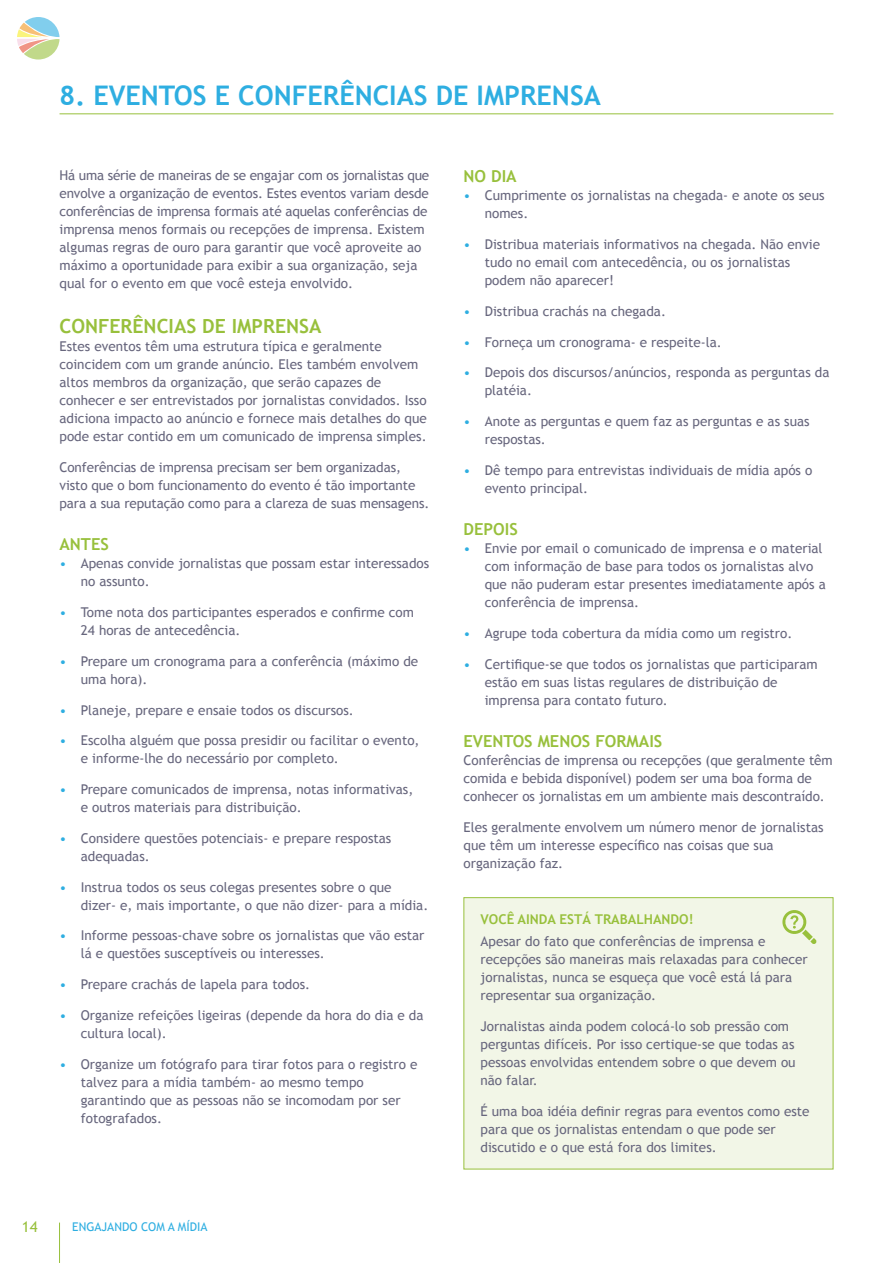
<style>
.page{position:relative;width:893px;height:1263px;background:#fff}
.page>*{position:absolute;margin:0;border:0;box-sizing:border-box;transform-origin:0 0}
.Chapter_Header{font:700 27px "Trebuchet MS";color:#2eaee1}
.Header_1{font:700 19.5px "Trebuchet MS";color:#98c03c}
.Header_2{font:700 16.5px "Trebuchet MS";color:#98c03c}
.t1{font:15px "Trebuchet MS";color:#98c03c}
.Body_Text{font:13.5px/18px "Trebuchet MS";color:#67667d}
.Box_text{font:13.5px/18px "Trebuchet MS";color:#67667d}
.Box_header{font:700 13.5px "Trebuchet MS";color:#98c03c}
.t2{font:12px "Trebuchet MS";color:#2eaee1}
.s1{color:#2eaee1}
</style>
<div class="page">
<hr style="left:59px;top:1222px;width:1px;height:41px;background:#98c03c">
<svg style="left:17px;top:17px;width:43px;height:43px"></svg>
<div style="left:463px;top:897px;width:370px;height:272px;background:#f2f6e7"></div>
<svg style="left:782px;top:910px;width:35px;height:34px"></svg>
<hr style="left:60px;top:113px;width:773px;height:1px;background:#98c03c">
<p class="Chapter_Header" style="left:60px;top:78px;width:543px">8. EVENTOS E CONFERÊNCIAS DE IMPRENSA</p>
<p class="Body_Text" style="left:60px;top:166px;width:371px">Há uma série de maneiras de se engajar com os jornalistas que envolve a organização de eventos. Estes eventos variam desde conferências de imprensa formais até aquelas conferências de imprensa menos formais ou recepções de imprensa. Existem algumas regras de ouro para garantir que você aproveite ao máximo a oportunidade para exibir a sua organização, seja qual for o evento em que você esteja envolvido.</p>
<p class="Header_1" style="left:60px;top:314px;width:263px">CONFERÊNCIAS DE IMPRENSA</p>
<p class="Body_Text" style="left:60px;top:338px;width:369px">Estes eventos têm uma estrutura típica e geralmente coincidem com um grande anúncio. Eles também envolvem altos membros da organização, que serão capazes de conhecer e ser entrevistados por jornalistas convidados. Isso adiciona impacto ao anúncio e fornece mais detalhes do que pode estar contido em um comunicado de imprensa simples.</p>
<p class="Body_Text" style="left:60px;top:458px;width:371px">Conferências de imprensa precisam ser bem organizadas, visto que o bom funcionamento do evento é tão importante para a sua reputação como para a clareza de suas mensagens.</p>
<p class="Header_2" style="left:60px;top:534px;width:51px">ANTES</p>
<p class="Body_Text" style="left:81px;top:555px;width:350px;text-indent:-21px"><span class="s1">•</span> Apenas convide jornalistas que possam estar interessados no assunto.</p>
<p class="Body_Text" style="left:81px;top:603px;width:335px;text-indent:-21px"><span class="s1">•</span> Tome nota dos participantes esperados e confirme com<br>24 horas de antecedência.</p>
<p class="Body_Text" style="left:81px;top:652px;width:339px;text-indent:-21px"><span class="s1">•</span> Prepare um cronograma para a conferência (máximo de uma hora).</p>
<p class="Body_Text" style="left:60px;top:701px;width:296px"><span class="s1">•</span> Planeje, prepare e ensaie todos os discursos.</p>
<p class="Body_Text" style="left:81px;top:732px;width:340px;text-indent:-21px"><span class="s1">•</span> Escolha alguém que possa presidir ou facilitar o evento, e informe-lhe do necessário por completo.</p>
<p class="Body_Text" style="left:81px;top:780px;width:334px;text-indent:-21px"><span class="s1">•</span> Prepare comunicados de imprensa, notas informativas, e outros materiais para distribuição.</p>
<p class="Body_Text" style="left:81px;top:829px;width:312px;text-indent:-21px"><span class="s1">•</span> Considere questões potenciais- e prepare respostas adequadas.</p>
<p class="Body_Text" style="left:81px;top:878px;width:349px;text-indent:-21px"><span class="s1">•</span> Instrua todos os seus colegas presentes sobre o que dizer- e, mais importante, o que não dizer- para a mídia.</p>
<p class="Body_Text" style="left:81px;top:927px;width:345px;text-indent:-21px"><span class="s1">•</span> Informe pessoas-chave sobre os jornalistas que vão estar lá e questões susceptíveis ou interesses.</p>
<p class="Body_Text" style="left:60px;top:976px;width:252px"><span class="s1">•</span> Prepare crachás de lapela para todos.</p>
<p class="Body_Text" style="left:81px;top:1006px;width:344px;text-indent:-21px"><span class="s1">•</span> Organize refeições ligeiras (depende da hora do dia e da cultura local).</p>
<p class="Body_Text" style="left:81px;top:1055px;width:338px;text-indent:-21px"><span class="s1">•</span> Organize um fotógrafo para tirar fotos para o registro e talvez para a mídia também- ao mesmo tempo garantindo que as pessoas não se incomodam por ser fotografados.</p>
<p class="t1" style="left:22px;top:1217px;width:17px">14</p>
<p class="t2" style="left:72px;top:1220px;width:137px">ENGAJANDO COM A MÍDIA</p>
<p class="Header_2" style="left:463px;top:166px;width:55px">NO DIA</p>
<p class="Body_Text" style="left:485px;top:187px;width:341px;text-indent:-21px"><span class="s1">•</span> Cumprimente os jornalistas na chegada- e anote os seus nomes.</p>
<p class="Body_Text" style="left:485px;top:235px;width:337px;text-indent:-21px"><span class="s1">•</span> Distribua materiais informativos na chegada. Não envie tudo no email com antecedência, ou os jornalistas podem não aparecer!</p>
<p class="Body_Text" style="left:463px;top:302px;width:204px"><span class="s1">•</span> Distribua crachás na chegada.</p>
<p class="Body_Text" style="left:463px;top:333px;width:260px"><span class="s1">•</span> Forneça um cronograma- e respeite-la.</p>
<p class="Body_Text" style="left:485px;top:364px;width:346px;text-indent:-21px"><span class="s1">•</span> Depois dos discursos/anúncios, responda as perguntas da platéia.</p>
<p class="Body_Text" style="left:485px;top:412px;width:326px;text-indent:-21px"><span class="s1">•</span> Anote as perguntas e quem faz as perguntas e as suas respostas.</p>
<p class="Body_Text" style="left:485px;top:461px;width:329px;text-indent:-21px"><span class="s1">•</span> Dê tempo para entrevistas individuais de mídia após o evento principal.</p>
<p class="Header_2" style="left:463px;top:519px;width:56px">DEPOIS</p>
<p class="Body_Text" style="left:485px;top:539px;width:343px;text-indent:-21px"><span class="s1">•</span> Envie por email o comunicado de imprensa e o material com informação de base para todos os jornalistas alvo que não puderam estar presentes imediatamente após a conferência de imprensa.</p>
<p class="Body_Text" style="left:463px;top:624px;width:330px"><span class="s1">•</span> Agrupe toda cobertura da mídia como um registro.</p>
<p class="Body_Text" style="left:485px;top:655px;width:335px;text-indent:-21px"><span class="s1">•</span> Certifique-se que todos os jornalistas que participaram estão em suas listas regulares de distribuição de imprensa para contato futuro.</p>
<p class="Header_2" style="left:463px;top:731px;width:200px">EVENTOS MENOS FORMAIS</p>
<p class="Body_Text" style="left:463px;top:751px;width:371px">Conferências de imprensa ou recepções (que geralmente têm comida e bebida disponível) podem ser uma boa forma de conhecer os jornalistas em um ambiente mais descontraído.</p>
<p class="Body_Text" style="left:463px;top:818px;width:362px">Eles geralmente envolvem um número menor de jornalistas que têm um interesse específico nas coisas que sua organização faz.</p>
<p class="Box_header" style="left:480px;top:911px;width:215px">VOCÊ AINDA ESTÁ TRABALHANDO!</p>
<p class="Box_text" style="left:480px;top:932px;width:329px">Apesar do fato que conferências de imprensa e recepções são maneiras mais relaxadas para conhecer jornalistas, nunca se esqueça que você está lá para representar sua organização.</p>
<p class="Box_text" style="left:480px;top:1017px;width:317px">Jornalistas ainda podem colocá-lo sob pressão com perguntas difíceis. Por isso certique-se que todas as pessoas envolvidas entendem sobre o que devem ou não falar.</p>
<p class="Box_text" style="left:480px;top:1102px;width:330px">É uma boa idéia definir regras para eventos como este para que os jornalistas entendam o que pode ser discutido e o que está fora dos limites.</p>
</div>
